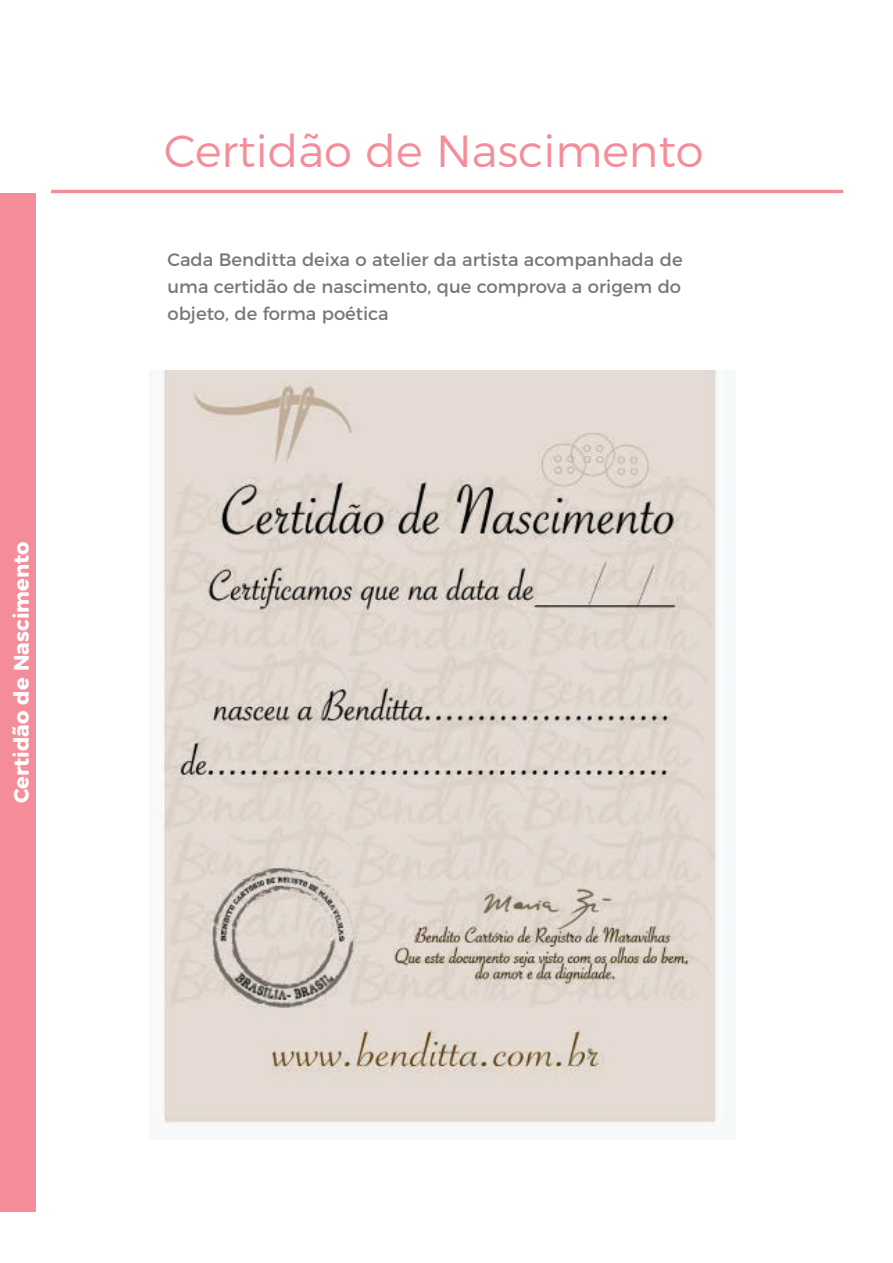
<style>
.page{position:relative;width:893px;height:1263px;background:#fff}
.page>*{position:absolute;margin:0;border:0;box-sizing:border-box;transform-origin:0 0}
.t1{font:300 45px "Montserrat";color:#f48d99}
.t2{font:700 21px "Montserrat";color:#fff}
.t3{font:18px/27px "Montserrat";color:#76787b;text-align:justify}
</style>
<div class="page">
<hr style="left:51px;top:190px;width:792px;height:3px;background:#f48d99">
<div style="left:0;top:193px;width:36px;height:1019px;background:#f48d99"></div>
<img style="left:161px;top:370px;width:557px;height:756px">
<p class="t2" style="left:4px;top:803px;width:263px;rotate:-90deg">Certidão de Nascimento</p>
<h1 class="t1" style="left:164px;top:116px;width:541px">Certidão de Nascimento</h1>
<p class="t3" style="left:167px;top:245px;width:517px">Cada Benditta deixa o atelier da artista acompanhada de uma certidão de nascimento, que comprova a origem do objeto, de forma poética</p>
</div>
